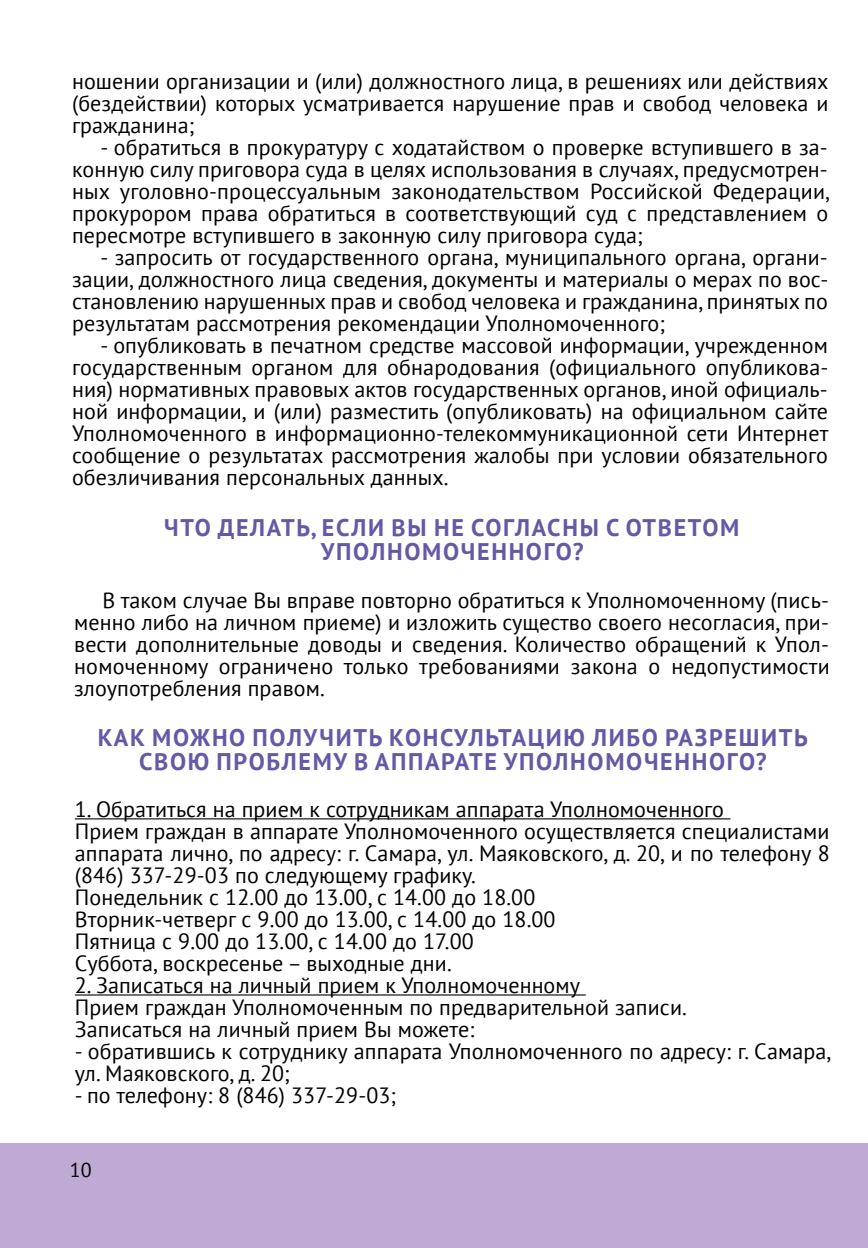
<style>
.page{position:relative;width:868px;height:1248px;background:#fff}
.page>*{position:absolute;margin:0;border:0;box-sizing:border-box;transform-origin:0 0}
.t1{font:700 24px/24px "PT Sans";letter-spacing:.07em;color:#6658a6;text-align:center}
.t2{font:22px/22px "PT Sans";letter-spacing:.005em;color:#000;text-align:justify}
.t3{font:20px "PT Sans";color:#000}
</style>
<div class="page">
<div style="left:0;top:1143px;width:867px;height:104px;background:#beaad2"></div>
<hr style="left:75px;top:818px;width:655px;height:1px;background:#000">
<hr style="left:75px;top:994px;width:510px;height:1px;background:#000">
<p class="t2" style="left:72px;top:70px;width:757px">ношении организации и (или) должностного лица, в решениях или действиях (бездействии) которых усматривается нарушение прав и свобод человека и гражданина;</p>
<p class="t2" style="left:72px;top:136px;width:759px;text-indent:28px">- обратиться в прокуратуру с ходатайством о проверке вступившего в за&shy;конную силу приговора суда в целях использования в случаях, предусмотрен&shy;ных уголовно-процессуальным законодательством Российской Федерации, прокурором права обратиться в соответствующий суд с представлением о пересмотре вступившего в законную силу приговора суда;</p>
<p class="t2" style="left:72px;top:246px;width:757px;text-indent:28px">- запросить от государственного органа, муниципального органа, органи&shy;зации, должностного лица сведения, документы и материалы о мерах по вос&shy;становлению нарушенных прав и свобод человека и гражданина, принятых по результатам рассмотрения рекомендации Уполномоченного;</p>
<p class="t2" style="left:72px;top:334px;width:758px;text-indent:28px">- опубликовать в печатном средстве массовой информации, учрежденном государственным органом для обнародования (официального опубликова&shy;ния) нормативных правовых актов государственных органов, иной официаль&shy;ной информации, и (или) разместить (опубликовать) на официальном сайте Уполномоченного в информационно-телекоммуникационной сети Интернет сообщение о результатах рассмотрения жалобы при условии обязательного обезличивания персональных данных.</p>
<p class="t1" style="left:164px;top:515px;width:576px">ЧТО ДЕЛАТЬ, ЕСЛИ ВЫ НЕ СОГЛАСНЫ С ОТВЕТОМ<br>УПОЛНОМОЧЕННОГО?</p>
<p class="t2" style="left:74px;top:589px;width:757px;text-indent:28px">В таком случае Вы вправе повторно обратиться к Уполномоченному (пись&shy;менно либо на личном приеме) и изложить существо своего несогласия, при&shy;вести дополнительные доводы и сведения. Количество обращений к Упол&shy;номоченному ограничено только требованиями закона о недопустимости злоупотребления правом.</p>
<p class="t1" style="left:98px;top:724px;width:711px">КАК МОЖНО ПОЛУЧИТЬ КОНСУЛЬТАЦИЮ ЛИБО РАЗРЕШИТЬ<br>СВОЮ ПРОБЛЕМУ В АППАРАТЕ УПОЛНОМОЧЕННОГО?</p>
<p class="t2" style="left:75px;top:798px;width:756px;text-align:left">1. Обратиться на прием к сотрудникам аппарата Уполномоченного<br>Прием граждан в аппарате Уполномоченного осуществляется специалистами аппарата лично, по адресу: г. Самара, ул. Маяковского, д. 20, и по телефону 8 (846) 337-29-03 по следующему графику.<br>Понедельник с 12.00 до 13.00, с 14.00 до 18.00<br>Вторник-четверг с 9.00 до 13.00, с 14.00 до 18.00<br>Пятница с 9.00 до 13.00, с 14.00 до 17.00<br>Суббота, воскресенье – выходные дни.</p>
<p class="t2" style="left:75px;top:974px;width:613px;text-align:left">2. Записаться на личный прием к Уполномоченному<br>Прием граждан Уполномоченным по предварительной записи.<br>Записаться на личный прием Вы можете:</p>
<p class="t2" style="left:75px;top:1040px;width:758px">- обратившись к сотруднику аппарата Уполномоченного по адресу: г. Самара, ул. Маяковского, д. 20;</p>
<p class="t2" style="left:75px;top:1084px;width:323px">- по телефону: 8 (846) 337-29-03;</p>
<p class="t3" style="left:70px;top:1156px;width:23px">10</p>
</div>
